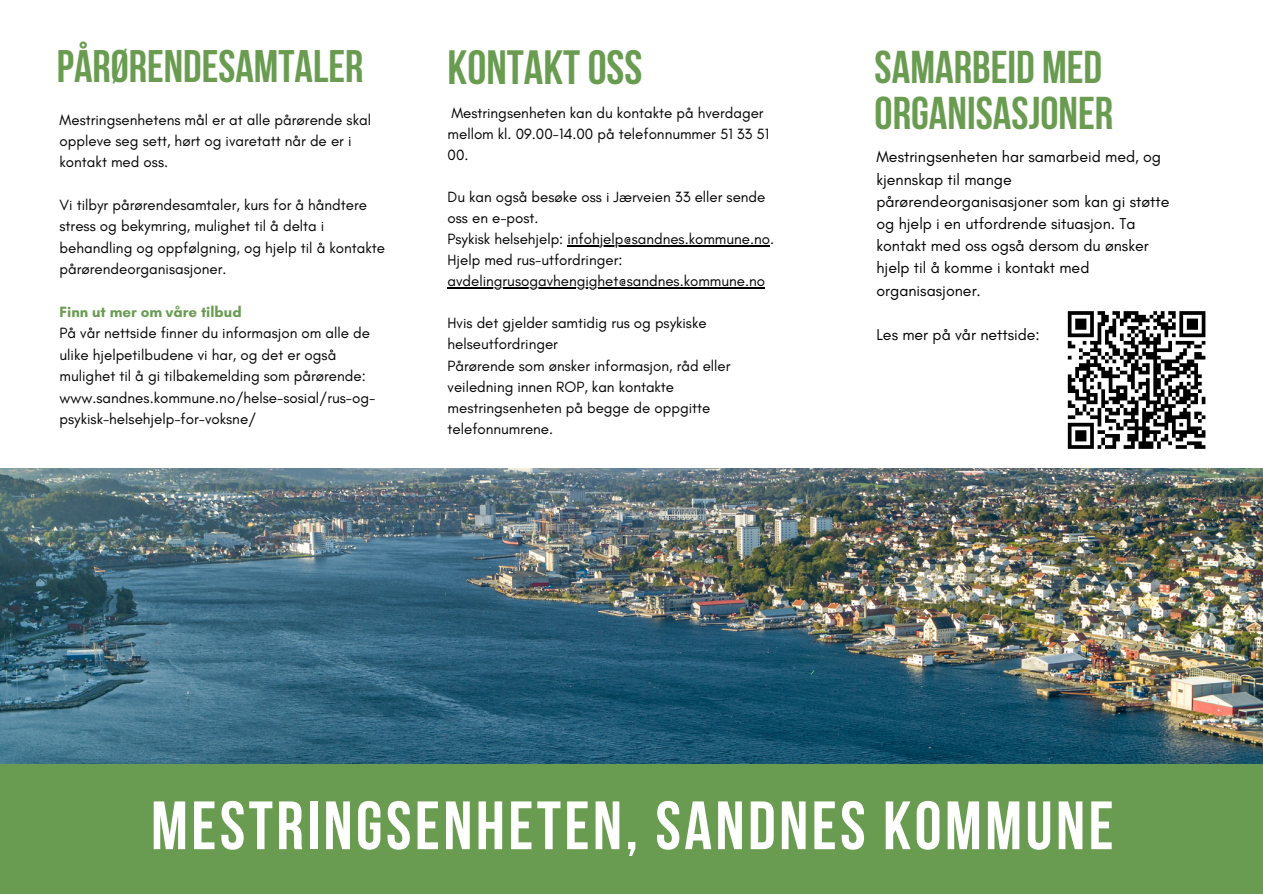
<style>
.page{position:relative;width:1263px;height:894px;background:#fff}
.page>*{position:absolute;margin:0;border:0;box-sizing:border-box;transform-origin:0 0}
.t1{font:700 68.1px "Bebas Neue";letter-spacing:.05em;color:#fff}
.t2{font:700 47.85px "Bebas Neue";color:#699c50}
.t3{font:700 45.75px/46.3px "Bebas Neue";color:#699c50}
.t4{font:700 45.45px "Bebas Neue";color:#699c50}
.t5{font:16.05px/22.2px "Glacial Indifference";color:#000}
.t6{font:15.15px/21.3px "Glacial Indifference";color:#000}
.t7{font:700 15.15px "Glacial Indifference";color:#699c50}
</style>
<div class="page">
<div style="left:0;top:763px;width:1263px;height:130px;background:#699c50"></div>
<img style="left:0;top:468px;width:1263px;height:295px">
<hr style="left:567px;top:245px;width:203px;height:1px;background:#000">
<hr style="left:448px;top:287px;width:317px;height:1px;background:#000">
<svg style="left:1067px;top:311px;width:139px;height:138px"></svg>
<h2 class="t4" style="left:57px;top:48px;width:308px">PÅRØRENDESAMTALER</h2>
<p class="t6" style="left:60px;top:108px;width:313px">Mestringsenhetens mål er at alle pårørende skal oppleve seg sett, hørt og ivaretatt når de er i kontakt med oss.</p>
<p class="t6" style="left:60px;top:194px;width:327px">Vi tilbyr pårørendesamtaler, kurs for å håndtere stress og bekymring, mulighet til å delta i behandling og oppfølgning, og hjelp til å kontakte pårørendeorganisasjoner.</p>
<p class="t7" style="left:60px;top:302px;width:184px">Finn ut mer om våre tilbud</p>
<p class="t6" style="left:60px;top:322px;width:312px">På vår nettside finner du informasjon om alle de ulike hjelpetilbudene vi har, og det er også mulighet til å gi tilbakemelding som pårørende:</p>
<p class="t6" style="left:60px;top:386px;width:317px">www.sandnes.kommune.no/helse-sosial/rus-og&shy;psykisk-helsehjelp-for-voksne/</p>
<h2 class="t2" style="left:448px;top:48px;width:196px">KONTAKT OSS</h2>
<p class="t6" style="left:448px;top:102px;width:323px">Mestringsenheten kan du kontakte på hverdager mellom kl. 09.00-14.00 på telefonnummer 51 33 51<br>00.</p>
<p class="t6" style="left:448px;top:186px;width:319px">Du kan også besøke oss i Jærveien 33 eller sende oss en e-post.</p>
<p class="t6" style="left:448px;top:228px;width:328px">Psykisk helsehjelp: infohjelp@sandnes.kommune.no.</p>
<p class="t6" style="left:448px;top:249px;width:176px">Hjelp med rus-utfordringer:</p>
<p class="t6" style="left:448px;top:270px;width:319px">avdelingrusogavhengighet@sandnes.kommune.no</p>
<p class="t6" style="left:448px;top:312px;width:260px">Hvis det gjelder samtidig rus og psykiske</p>
<p class="t6" style="left:448px;top:333px;width:284px">helseutfordringer<br>Pårørende som ønsker informasjon, råd eller</p>
<p class="t6" style="left:448px;top:375px;width:264px">veiledning innen ROP, kan kontakte mestringsenheten på begge de oppgitte telefonnumrene.</p>
<h1 class="t3" style="left:875px;top:48px;width:240px">SAMARBEID MED<br>ORGANISASJONER</h1>
<p class="t5" style="left:876px;top:145px;width:295px">Mestringsenheten har samarbeid med, og kjennskap til mange pårørendeorganisasjoner som kan gi støtte og hjelp i en utfordrende situasjon. Ta kontakt med oss også dersom du ønsker hjelp til å komme i kontakt med organisasjoner.</p>
<p class="t5" style="left:876px;top:323px;width:165px">Les mer på vår nettside:</p>
<h2 class="t1" style="left:151px;top:797px;width:964px">MESTRINGSENHETEN, SANDNES KOMMUNE</h2>
</div>
